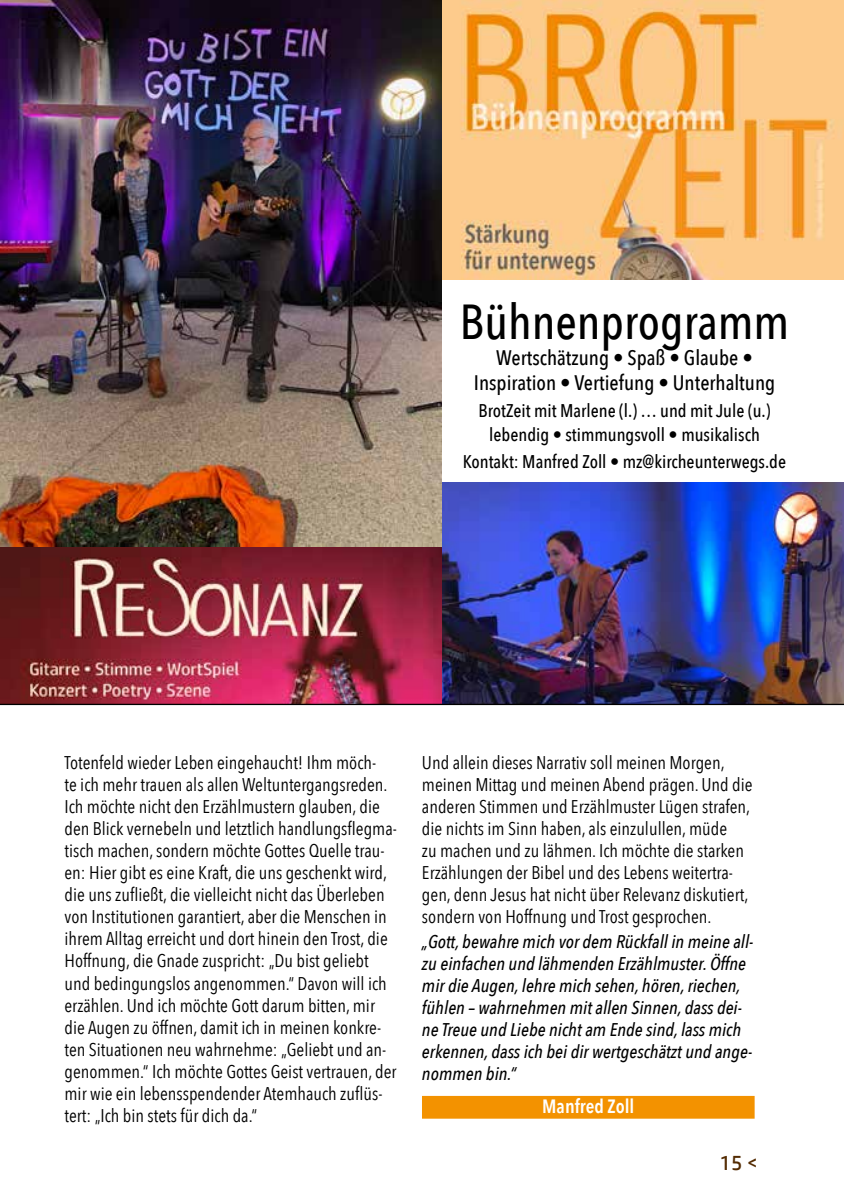
<style>
.page{position:relative;width:844px;height:1191px;background:#fff}
.page>*{position:absolute;margin:0;border:0;box-sizing:border-box;transform-origin:0 0}
.t1{font:500 49px "Avenir Next Condensed";color:#000}
.t2{font:500 21px/25.2px "Avenir Next Condensed";color:#000;text-align:center}
.t3{font:21px "HP Simplified";color:#532b02}
.t4{font:600 19.25px "Avenir Next Condensed";color:#fff}
.t5{font:18.38px/22.1px "Avenir Next Condensed";color:#000}
.t6{font:italic 500 18.38px/22.1px "Avenir Next Condensed";color:#000}
.t7{font:500 18.38px/24.5px "Avenir Next Condensed";color:#000;text-align:center}
</style>
<div class="page">
<img style="left:441px;top:483px;width:402px;height:220px">
<img style="left:442px;top:0;width:401px;height:280px">
<img style="left:0;top:546px;width:441px;height:158px">
<div style="left:422px;top:1096px;width:332px;height:22px;background:#f39200"></div>
<img style="left:0;top:0;width:441px;height:546px">
<hr style="left:0;top:704px;width:843px;height:1px;background:#000">
<h1 class="t1" style="left:460px;top:292px;width:331px">Bühnenprogramm</h1>
<p class="t2" style="left:473px;top:344px;width:303px">Wertschätzung • Spaß • Glaube •<br>Inspiration • Vertiefung • Unterhaltung</p>
<p class="t7" style="left:478px;top:398px;width:293px">BrotZeit mit Marlene (l.) … und mit Jule (u.) lebendig • stimmungsvoll • musikalisch</p>
<p class="t7" style="left:463px;top:449px;width:324px">Kontakt: Manfred Zoll • mz@kircheunterwegs.de</p>
<p class="t5" style="left:64px;top:750px;width:334px">Totenfeld wieder Leben eingehaucht! Ihm möch-<br>te ich mehr trauen als allen Weltuntergangsreden.<br>Ich möchte nicht den Erzählmustern glauben, die den Blick vernebeln und letztlich handlungsflegma&shy;tisch machen, sondern möchte Gottes Quelle trau&shy;en: Hier gibt es eine Kraft, die uns geschenkt wird, die uns zufließt, die vielleicht nicht das Überleben von Institutionen garantiert, aber die Menschen in ihrem Alltag erreicht und dort hinein den Trost, die Hoffnung, die Gnade zuspricht: „Du bist geliebt und bedingungslos angenommen.“ Davon will ich erzählen. Und ich möchte Gott darum bitten, mir die Augen zu öffnen, damit ich in meinen konkre&shy;ten Situationen neu wahrnehme: „Geliebt und an&shy;genommen.“ Ich möchte Gottes Geist vertrauen, der mir wie ein lebensspendender Atemhauch zuflüs&shy;tert: „Ich bin stets für dich da.“</p>
<p class="t5" style="left:422px;top:750px;width:332px">Und allein dieses Narrativ soll meinen Morgen, meinen Mittag und meinen Abend prägen. Und die anderen Stimmen und Erzählmuster Lügen strafen, die nichts im Sinn haben, als einzulullen, müde<br>zu machen und zu lähmen. Ich möchte die starken Erzählungen der Bibel und des Lebens weitertra&shy;gen, denn Jesus hat nicht über Relevanz diskutiert, sondern von Hoffnung und Trost gesprochen.</p>
<p class="t6" style="left:422px;top:930px;width:333px">„Gott, bewahre mich vor dem Rückfall in meine all&shy;zu einfachen und lähmenden Erzählmuster. Öffne mir die Augen, lehre mich sehen, hören, riechen, fühlen – wahrnehmen mit allen Sinnen, dass dei&shy;ne Treue und Liebe nicht am Ende sind, lass mich erkennen, dass ich bei dir wertgeschätzt und ange&shy;nommen bin.“</p>
<p class="t4" style="left:542px;top:1090px;width:94px">Manfred Zoll</p>
<p class="t3" style="left:719px;top:1150px;width:40px">15 &lt;</p>
</div>
